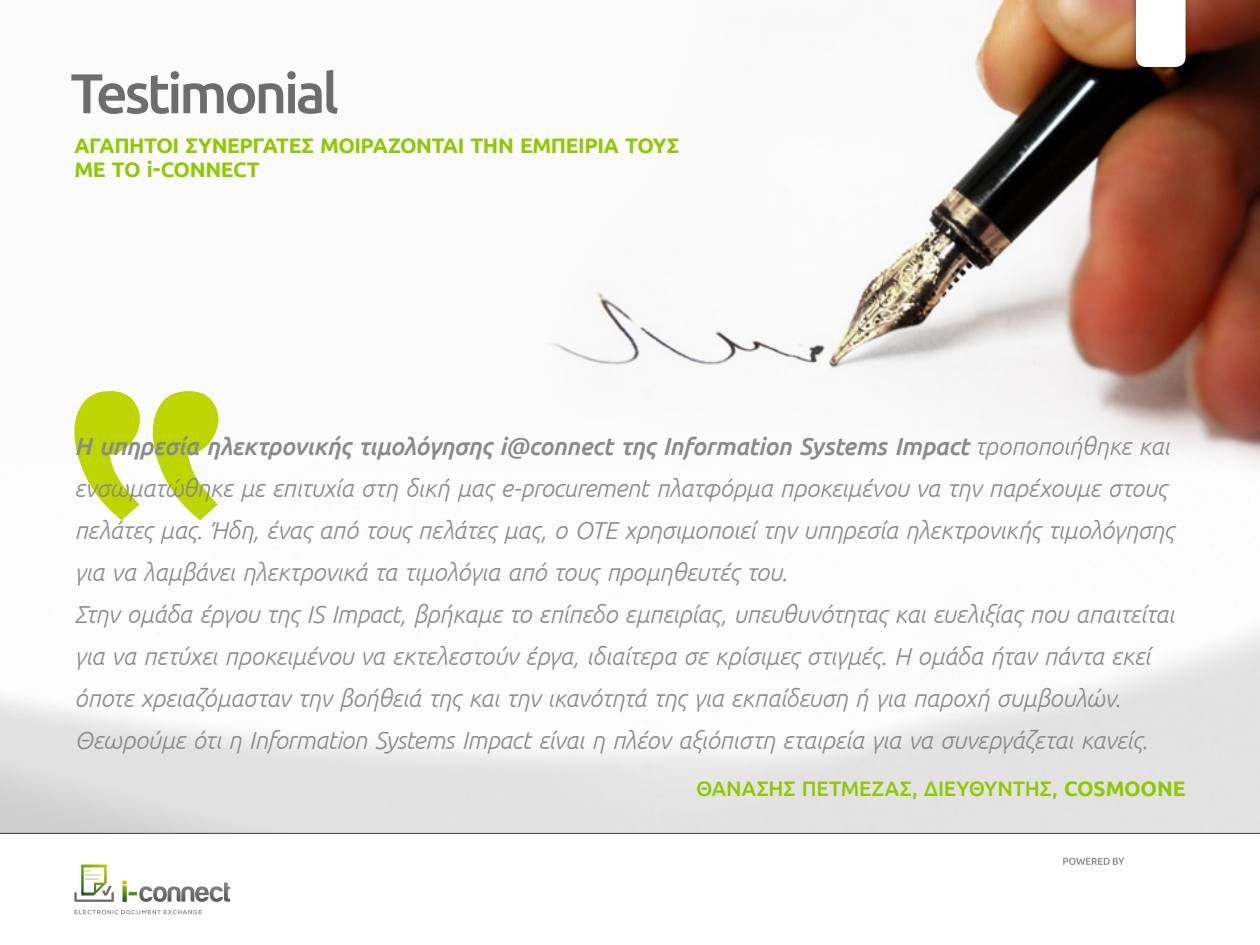
<style>
.page{position:relative;width:1260px;height:945px;background:#fff}
.page>*{position:absolute;margin:0;border:0;box-sizing:border-box;transform-origin:0 0}
.t1{font:500 56px "Ubuntu";letter-spacing:-.06em;color:#6d6d6d}
.t2{font:italic 300 24.5px/42px "Ubuntu";color:#8a8a8a}
.t3{font:700 21px "Ubuntu";letter-spacing:-.02em;color:#8fc900}
.t4{font:500 21px "Ubuntu";color:#8fc900}
.s1{font-weight:500}
</style>
<div class="page">
<hr style="left:0;top:833px;width:1260px;height:1px;background:#414042">
<svg style="left:122px;top:881px;width:108px;height:21px"></svg>
<svg style="left:74px;top:910px;width:128px;height:4px"></svg>
<svg style="left:74px;top:865px;width:40px;height:37px"></svg>
<svg style="left:1063px;top:858px;width:61px;height:7px"></svg>
<svg style="left:74px;top:391px;width:144px;height:129px"></svg>
<img style="left:485px;top:0;width:775px;height:521px">
<div style="left:1129px;top:0;width:64px;height:74px;background:#000;opacity:.4"></div>
<svg style="left:1136px;top:0;width:50px;height:67px"></svg>
<h1 class="t1" style="left:71px;top:58px;width:270px">Testimonial</h1>
<p class="t3" style="left:74px;top:132px;width:29px">ΑΓΑΠΗ</p>
<p class="t3" style="left:144px;top:132px;width:97px">ΤΟΊ ΣΥΝΕΡΓΆ</p>
<p class="t3" style="left:276px;top:132px;width:59px">ΤΕΣ ΜΟΙΡΑΖΟ</p>
<p class="t3" style="left:416px;top:132px;width:118px">ΝΤΑΙ THN ΕΜΠΕΙΡΙΑ</p>
<p class="t3" style="left:625px;top:132px;width:27px">ΤΟΥΣ</p>
<p class="t3" style="left:74px;top:157px;width:102px">ΜΕ ΤΟ I-CONN</p>
<p class="t3" style="left:221px;top:157px;width:26px">ECT</p>
<p class="t2" style="left:74px;top:424px;width:1101px"><span class="s1">Η υπηρεσία ηλεκτρονικής τιμολόγησης i@connect της Information Systems Impact</span> τροποποιήθηκε και ενσωματώθηκε με επιτυχία στη δική μας e-procurement πλατφόρμα προκειμένου να την παρέχουμε στους πελάτες μας. Ήδη, ένας από τους πελάτες μας, ο ΟΤΕ χρησιμοποιεί την υπηρεσία ηλεκτρονικής τιμολόγησης για να λαμβάνει ηλεκτρονικά τα τιμολόγια από τους προμηθευτές του.<br>Στην ομάδα έργου της IS Impact, βρήκαμε το επίπεδο εμπειρίας, υπευθυνότητας και ευελιξίας που απαιτείται για να πετύχει προκειμένου να εκτελεστούν έργα, ιδιαίτερα σε κρίσιμες στιγμές. Η ομάδα ήταν πάντα εκεί όποτε χρειαζόμασταν την βοήθειά της και την ικανότητά της για εκπαίδευση ή για παροχή συμβουλών.<br>Θεωρούμε ότι η Information Systems Impact είναι η πλέον αξιόπιστη εταιρεία για να συνεργάζεται κανείς.</p>
<p class="t4" style="left:696px;top:775px;width:331px">Θανάσης Πετμεζάς, Διευθυντής</p>
<p class="t3" style="left:1052px;top:776px;width:135px"><span class="s1">,</span> COSMOON E</p>
</div>
